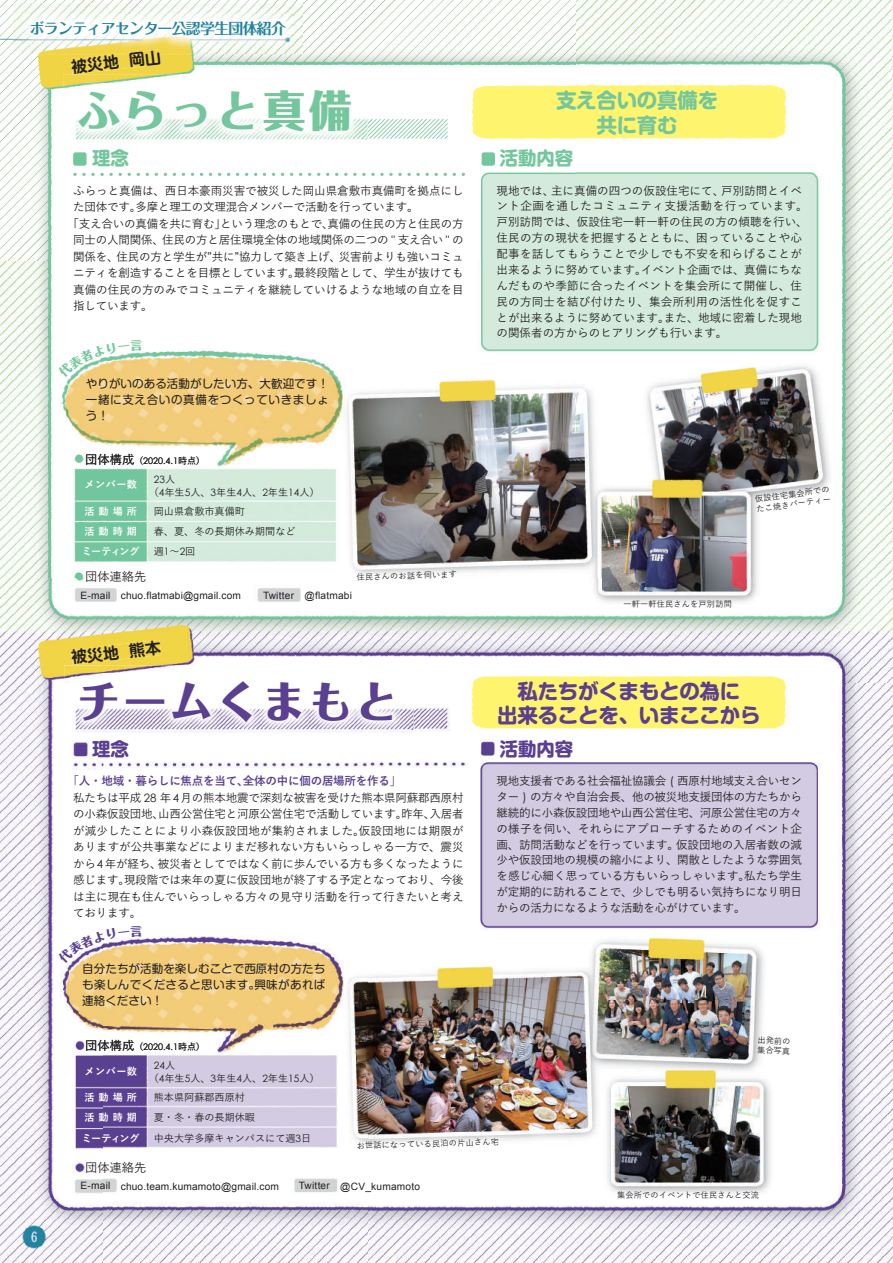
<style>
.page{position:relative;width:893px;height:1263px;background:#fff}
.page>*{position:absolute;margin:0;border:0;box-sizing:border-box;transform-origin:0 0}
.t1{font:800 42.9px "Folk Pro";letter-spacing:.08em;color:#5b3f91}
.t2{font:800 42.9px "Folk Pro";letter-spacing:.08em;color:#74c79d}
.t3{font:700 20.4px "Shin M Go Pro";letter-spacing:-.01em;color:#5b3f91}
.t4{font:700 20.4px/24.6px "Shin M Go Pro";letter-spacing:-.01em;color:#74c79d;text-align:center}
.t5{font:700 18.45px "Shin M Go Pro";color:#5b3f91}
.t6{font:700 18.45px "Shin M Go Pro";color:#74c79d}
.t7{font:700 15.9px "Shin M Go Pro De";color:#231f20}
.t8{font:700 14.85px "Folk Pro";letter-spacing:-.045em;color:#2484a0}
.t9{font:500 12.3px "Yu Go";color:#231f20}
.t10{font:500 11.55px/16.5px "Yu Go";letter-spacing:-.005em;color:#231f20}
.t11{font:500 11.55px/15.9px "Yu Go";letter-spacing:.02em;color:#231f20}
.t12{font:11.55px/15.9px "Shin M Go Pro";letter-spacing:.005em;color:#231f20;text-align:justify}
.t13{font:500 10.2px/18.9px "Yu Go";color:#231f20}
.t14{font:10.2px "Arial";letter-spacing:.015em;color:#231f20}
.t15{font:700 10.2px/20.2px "Yu Go";letter-spacing:.4em;color:#fff}
.t16{font:700 10.2px "Yu Go";letter-spacing:.05em;color:#fff}
.t17{font:10.2px "Century Gothic";color:#231f20}
.t18{font:9px "Century Gothic";color:#231f20}
.t19{font:500 8.25px/9.8px "Yu Go";letter-spacing:.02em;color:#231f20}
.s1{font-family:"Century Gothic";font-weight:400}
.s2{font-family:"Yu Go";font-weight:500;font-size:12.3px;color:#030303}
.s3{font-family:"Yu Go";font-weight:500;color:#030303}
.s4{font-family:"Yu Go";font-weight:500}
.s5{font-weight:700;color:#5b3f91}
</style>
<div class="page">
<img style="left:0;top:0;width:893px;height:578px">
<img style="left:0;top:578px;width:103px;height:685px">
<img style="left:103px;top:578px;width:790px;height:106px">
<img style="left:367px;top:684px;width:526px;height:579px">
<img style="left:103px;top:762px;width:264px;height:501px">
<img style="left:71px;top:640px;width:90px;height:25px">
<img style="left:71px;top:54px;width:90px;height:20px">
<img style="left:13px;top:3px;width:290px;height:51px">
<img style="left:118px;top:49px;width:41px;height:5px">
<img style="left:23px;top:15px;width:269px;height:29px">
<img style="left:64px;top:665px;width:349px;height:73px">
<img style="left:71px;top:674px;width:337px;height:59px">
<img style="left:63px;top:74px;width:304px;height:74px">
<img style="left:71px;top:83px;width:291px;height:59px">
<svg style="left:58px;top:925px;width:145px;height:169px"></svg>
<svg style="left:58px;top:339px;width:145px;height:169px"></svg>
<p class="t8" style="left:30px;top:16px;width:258px">ボランティアセンター公認学生団体紹介</p>
<h3 class="t7" style="left:70px;top:54px;width:91px;rotate:-7deg">被災地 岡山</h3>
<h1 class="t2" style="left:78px;top:74px;width:276px">ふらっと真備</h1>
<h3 class="t6" style="left:92px;top:143px;width:38px">理念</h3>
<p class="t10" style="left:73px;top:181px;width:392px">ふらっと真備は、西日本豪雨災害で被災した岡山県倉敷市真備町を拠点にし</p>
<p class="t10" style="left:73px;top:197px;width:347px">た団体です。多摩と理工の文理混合メンバーで活動を行っています。</p>
<p class="t10" style="left:67px;top:214px;width:398px">「支え合いの真備を共に育む」という理念のもとで、真備の住民の方と住民の方</p>
<p class="t10" style="left:73px;top:230px;width:392px">同士の人間関係、住民の方と居住環境全体の地域関係の二つの <span class="s1">"</span> 支え合い <span class="s1">"</span> の</p>
<p class="t10" style="left:73px;top:247px;width:392px">関係を、住民の方と学生が”共に”協力して築き上げ、災害前よりも強いコミュ</p>
<p class="t10" style="left:73px;top:263px;width:392px">ニティを創造することを目標としています。最終段階として、学生が抜けても</p>
<p class="t10" style="left:73px;top:280px;width:392px">真備の住民の方のみでコミュニティを継続していけるような地域の自立を目</p>
<p class="t10" style="left:73px;top:296px;width:81px">指しています。</p>
<p class="t12" style="left:86px;top:375px;width:245px">やりがいのある活動がしたい方、大歓迎です！一緒に支え合いの真備をつくっていきましょう！</p>
<p class="t18" style="left:85px;top:455px;width:121px"><span class="s2">団体構成</span><span class="s3">（</span>2020.4.1<span class="s3">時点）</span></p>
<p class="t16" style="left:84px;top:479px;width:54px">メンバー数</p>
<p class="t15" style="left:82px;top:501px;width:59px">活動場所活動時期ミーティング</p>
<p class="t17" style="left:154px;top:473px;width:23px">23<span class="s4">人</span></p>
<p class="t13" style="left:154px;top:481px;width:167px;text-indent:-5px">（<span class="s1">4</span>年生<span class="s1">5</span>人、<span class="s1">3</span>年生<span class="s1">4</span>人、<span class="s1">2</span>年生<span class="s1">14</span>人）岡山県倉敷市真備町</p>
<p class="t13" style="left:154px;top:520px;width:143px;line-height:20.2px">春、夏、冬の長期休み期間など週<span class="s1">1</span>～<span class="s1">2</span>回</p>
<p class="t9" style="left:85px;top:565px;width:63px">団体連絡先</p>
<p class="t19" style="left:356px;top:571px;width:102px;rotate:-2deg">住民さんのお話を伺います</p>
<p class="t14" style="left:81px;top:589px;width:162px">E-mail chuo.flatmabi@gmail.com</p>
<p class="t14" style="left:263px;top:589px;width:90px">Twitter @flatmabi</p>
<h3 class="t7" style="left:70px;top:645px;width:91px;rotate:-7deg">被災地 熊本</h3>
<h1 class="t1" style="left:78px;top:665px;width:322px">チームくまもと</h1>
<h3 class="t5" style="left:92px;top:734px;width:38px">理念</h3>
<h2 class="t4" style="left:556px;top:86px;width:164px">支え合いの真備を共に育む</h2>
<h3 class="t6" style="left:500px;top:143px;width:75px">活動内容</h3>
<p class="t11" style="left:496px;top:181px;width:313px">現地では、主に真備の四つの仮設住宅にて、戸別訪問とイベント企画を通したコミュニティ支援活動を行っています。戸別訪問では、仮設住宅一軒一軒の住民の方の傾聴を行い、住民の方の現状を把握するとともに、困っていることや心配事を話してもらうことで少しでも不安を和らげることが出来るように努めています。イベント企画では、真備にちなんだものや季節に合ったイベントを集会所にて開催し、住民の方同士を結び付けたり、集会所利用の活性化を促すことが出来るように努めています。また、地域に密着した現地の関係者の方からのヒアリングも行います。</p>
<p class="t19" style="left:754px;top:493px;width:77px;rotate:-8deg">仮設住宅集会所でのたこ焼きパーティー</p>
<p class="t19" style="left:623px;top:598px;width:110px">一軒一軒住民さんを戸別訪問</p>
<h2 class="t3" style="left:517px;top:674px;width:224px">私たちがくまもとの為に</h2>
<h2 class="t3" style="left:497px;top:699px;width:265px">出来ることを、いまここから</h2>
<h3 class="t5" style="left:500px;top:734px;width:75px">活動内容</h3>
<p class="t10" style="left:73px;top:771px;width:392px;text-indent:-6px"><span class="s5">「人・地域・暮らしに焦点を当て、全体の中に個の居場所を作る」<br></span>私たちは平成 <span class="s1">28</span> 年<span class="s1">4</span>月の熊本地震で深刻な被害を受けた熊本県阿蘇郡西原村の小森仮設団地、山西公営住宅と河原公営住宅で活動しています。昨年、入居者が減少したことにより小森仮設団地が集約されました。仮設団地には期限がありますが公共事業などによりまだ移れない方もいらっしゃる一方で、震災から<span class="s1">4</span>年が経ち、被災者としてではなく前に歩んでいる方も多くなったように感じます。現段階では来年の夏に仮設団地が終了する予定となっており、今後は主に現在も住んでいらっしゃる方々の見守り活動を行って行きたいと考えております。</p>
<p class="t10" style="left:496px;top:771px;width:307px;line-height:15.9px;text-align:justify">現地支援者である社会福祉協議会 <span class="s1">(</span> 西原村地域支え合いセンター <span class="s1">)</span> の方々や自治会長、他の被災地支援団体の方たちから継続的に小森仮設団地や山西公営住宅、河原公営住宅の方々の様子を伺い、それらにアプローチするためのイベント企画、訪問活動などを行っています。仮設団地の入居者数の減少や仮設団地の規模の縮小により、閑散としたような雰囲気を感じ心細く思っている方もいらっしゃいます。私たち学生が定期的に訪れることで、少しでも明るい気持ちになり明日からの活力になるような活動を心がけています。</p>
<p class="t12" style="left:82px;top:959px;width:245px">自分たちが活動を楽しむことで西原村の方たちも楽しんでくださると思います。興味があれば連絡ください！</p>
<p class="t18" style="left:85px;top:1041px;width:121px"><span class="s2">団体構成</span><span class="s3">（</span>2020.4.1<span class="s3">時点）</span></p>
<p class="t16" style="left:84px;top:1065px;width:54px">メンバー数</p>
<p class="t15" style="left:82px;top:1087px;width:59px">活動場所活動時期ミーティング</p>
<p class="t17" style="left:154px;top:1059px;width:23px">24<span class="s4">人</span></p>
<p class="t13" style="left:154px;top:1067px;width:167px;text-indent:-5px">（<span class="s1">4</span>年生<span class="s1">5</span>人、<span class="s1">3</span>年生<span class="s1">4</span>人、<span class="s1">2</span>年生<span class="s1">15</span>人）熊本県阿蘇郡西原村</p>
<p class="t13" style="left:154px;top:1106px;width:159px;line-height:20.2px">夏・冬・春の長期休暇<br>中央大学多摩キャンパスにて週<span class="s1">3</span>日</p>
<p class="t19" style="left:356px;top:1140px;width:144px;rotate:-2deg">お世話になっている民泊の片山さん宅</p>
<p class="t9" style="left:85px;top:1156px;width:63px">団体連絡先</p>
<p class="t14" style="left:81px;top:1179px;width:200px">E-mail chuo.team.kumamoto@gmail.com</p>
<p class="t14" style="left:299px;top:1179px;width:123px">Twitter @CV_kumamoto</p>
<p class="t19" style="left:758px;top:1034px;width:34px;rotate:2deg">出発前の集合写真</p>
<p class="t19" style="left:617px;top:1189px;width:143px">集会所でのイベントで住民さんと交流</p>
</div>
